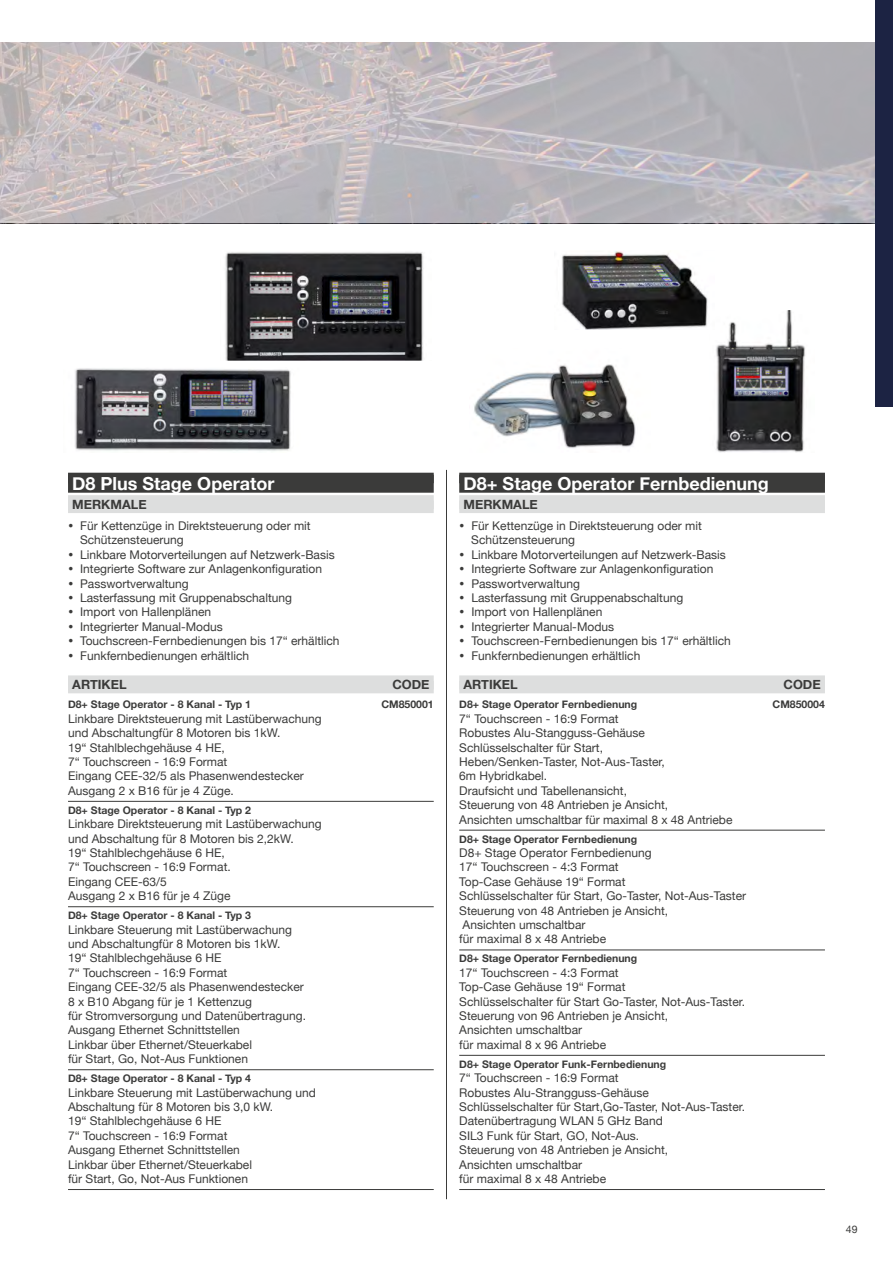
<style>
.page{position:relative;width:893px;height:1263px;background:#fff}
.page>*{position:absolute;margin:0;border:0;box-sizing:border-box;transform-origin:0 0}
.NAME_Artikel_White_Kopie{font:700 18px "Helvetica Neue";color:#fff}
.Paragraph_Grey_Kopie{font:700 12.75px "Helvetica Neue";color:#3b3b3a}
.ARTIKEL_CODES_8Pt_Kopie{font:12px/14.4px "Helvetica Neue";color:#3b3b3a}
.ARTIKEL_CODES_8Pt_Kopie-2{font:700 10.5px "Helvetica Neue";color:#3b3b3a}
.t1{font:10.5px "Helvetica Neue";color:#3b3b3a}
.s1{font-size:12.9px}
</style>
<div class="page">
<img style="left:225px;top:252px;width:199px;height:109px">
<svg style="left:0;top:43px;width:876px;height:180px;background:#bdb8bc"></svg>
<div style="left:68px;top:473px;width:366px;height:10px;background:#3b3b3a"></div>
<div style="left:68px;top:475px;width:366px;height:18px;background:#3b3b3a"></div>
<div style="left:68px;top:495px;width:366px;height:14px;background:#dddede"></div>
<div style="left:68px;top:501px;width:366px;height:12px;background:#dddede"></div>
<div style="left:68px;top:675px;width:366px;height:14px;background:#dddede"></div>
<div style="left:68px;top:681px;width:366px;height:12px;background:#dddede"></div>
<hr style="left:68px;top:801px;width:366px;height:1px;background:#3b3b3a">
<hr style="left:68px;top:906px;width:366px;height:1px;background:#3b3b3a">
<hr style="left:68px;top:1069px;width:366px;height:1px;background:#3b3b3a">
<hr style="left:68px;top:1189px;width:366px;height:1px;background:#3b3b3a">
<div style="left:459px;top:473px;width:366px;height:10px;background:#3b3b3a"></div>
<div style="left:459px;top:475px;width:366px;height:18px;background:#3b3b3a"></div>
<div style="left:459px;top:495px;width:366px;height:14px;background:#dddede"></div>
<div style="left:459px;top:501px;width:366px;height:12px;background:#dddede"></div>
<div style="left:459px;top:675px;width:366px;height:14px;background:#dddede"></div>
<div style="left:459px;top:681px;width:366px;height:12px;background:#dddede"></div>
<hr style="left:459px;top:830px;width:366px;height:1px;background:#3b3b3a">
<hr style="left:459px;top:950px;width:366px;height:1px;background:#3b3b3a">
<hr style="left:459px;top:1055px;width:366px;height:1px;background:#3b3b3a">
<hr style="left:459px;top:1189px;width:366px;height:1px;background:#3b3b3a">
<hr style="left:446px;top:470px;width:1px;height:729px;background:#3b3b3a">
<img style="left:74px;top:368px;width:217px;height:83px">
<img style="left:474px;top:364px;width:162px;height:84px">
<img style="left:716px;top:311px;width:90px;height:141px">
<img style="left:561px;top:251px;width:147px;height:79px">
<div style="left:876px;top:0;width:17px;height:406px;background:#1c2343"></div>
<p class="NAME_Artikel_White_Kopie" style="left:72px;top:469px;width:204px">D8 Plus Stage Operator</p>
<p class="Paragraph_Grey_Kopie" style="left:72px;top:495px;width:76px">MERKMALE</p>
<p class="ARTIKEL_CODES_8Pt_Kopie" style="left:80px;top:519px;width:232px;text-indent:-12px">• Für Kettenzüge in Direktsteuerung oder mit<br>Schützensteuerung</p>
<p class="ARTIKEL_CODES_8Pt_Kopie" style="left:68px;top:548px;width:268px">• Linkbare Motorverteilungen auf Netzwerk-Basis</p>
<p class="ARTIKEL_CODES_8Pt_Kopie" style="left:68px;top:562px;width:256px">• Integrierte Software zur Anlagenkonfiguration</p>
<p class="ARTIKEL_CODES_8Pt_Kopie" style="left:68px;top:577px;width:122px">• Passwortverwaltung</p>
<p class="ARTIKEL_CODES_8Pt_Kopie" style="left:68px;top:591px;width:226px">• Lasterfassung mit Gruppenabschaltung</p>
<p class="ARTIKEL_CODES_8Pt_Kopie" style="left:68px;top:605px;width:145px">• Import von Hallenplänen</p>
<p class="ARTIKEL_CODES_8Pt_Kopie" style="left:68px;top:620px;width:156px">• Integrierter Manual-Modus</p>
<p class="ARTIKEL_CODES_8Pt_Kopie" style="left:68px;top:634px;width:273px">• Touchscreen-Fernbedienungen bis 17“ erhältlich</p>
<p class="ARTIKEL_CODES_8Pt_Kopie" style="left:68px;top:649px;width:183px">• Funkfernbedienungen erhältlich</p>
<p class="Paragraph_Grey_Kopie" style="left:72px;top:675px;width:56px">ARTIKEL</p>
<p class="Paragraph_Grey_Kopie" style="left:392px;top:675px;width:39px">CODE</p>
<p class="ARTIKEL_CODES_8Pt_Kopie-2" style="left:68px;top:696px;width:185px">D8+ Stage Operator - 8 Kanal - Typ 1</p>
<p class="ARTIKEL_CODES_8Pt_Kopie-2" style="left:381px;top:696px;width:54px">CM850001</p>
<p class="ARTIKEL_CODES_8Pt_Kopie" style="left:68px;top:712px;width:255px">Linkbare Direktsteuerung mit Lastüberwachung und Abschaltungfür 8 Motoren bis 1kW.<br>19“ Stahlblechgehäuse 4 HE,<br>7“ Touchscreen - 16:9 Format<br>Eingang CEE-32/5 als Phasenwendestecker Ausgang 2 x B16 für je 4 Züge.</p>
<p class="ARTIKEL_CODES_8Pt_Kopie-2" style="left:68px;top:802px;width:185px">D8+ Stage Operator - 8 Kanal - Typ 2</p>
<p class="ARTIKEL_CODES_8Pt_Kopie" style="left:68px;top:817px;width:255px">Linkbare Direktsteuerung mit Lastüberwachung und Abschaltung für 8 Motoren bis 2,2kW.<br>19“ Stahlblechgehäuse 6 HE,<br>7“ Touchscreen - 16:9 Format.<br>Eingang CEE-63/5<br>Ausgang 2 x B16 für je 4 Züge</p>
<p class="ARTIKEL_CODES_8Pt_Kopie-2" style="left:68px;top:907px;width:185px">D8+ Stage Operator - 8 Kanal - Typ 3</p>
<p class="ARTIKEL_CODES_8Pt_Kopie" style="left:68px;top:923px;width:237px">Linkbare Steuerung mit Lastüberwachung und Abschaltungfür 8 Motoren bis 1kW.<br>19“ Stahlblechgehäuse 6 HE<br>7“ Touchscreen - 16:9 Format<br>Eingang CEE-32/5 als Phasenwendestecker 8 x B10 Abgang für je 1 Kettenzug<br>für Stromversorgung und Datenübertragung.<br>Ausgang Ethernet Schnittstellen<br>Linkbar über Ethernet/Steuerkabel<br>für Start, Go, Not-Aus Funktionen</p>
<p class="ARTIKEL_CODES_8Pt_Kopie-2" style="left:68px;top:1070px;width:185px">D8+ Stage Operator - 8 Kanal - Typ 4</p>
<p class="ARTIKEL_CODES_8Pt_Kopie" style="left:68px;top:1086px;width:249px">Linkbare Steuerung mit Lastüberwachung und Abschaltung für 8 Motoren bis 3,0 kW.<br>19“ Stahlblechgehäuse 6 HE<br>7“ Touchscreen - 16:9 Format<br>Ausgang Ethernet Schnittstellen<br>Linkbar über Ethernet/Steuerkabel<br>für Start, Go, Not-Aus Funktionen</p>
<p class="NAME_Artikel_White_Kopie" style="left:463px;top:469px;width:307px">D8+ Stage Operator Fernbedienung</p>
<p class="Paragraph_Grey_Kopie" style="left:463px;top:495px;width:76px">MERKMALE</p>
<p class="ARTIKEL_CODES_8Pt_Kopie" style="left:471px;top:519px;width:232px;text-indent:-12px">• Für Kettenzüge in Direktsteuerung oder mit<br>Schützensteuerung</p>
<p class="ARTIKEL_CODES_8Pt_Kopie" style="left:459px;top:548px;width:268px">• Linkbare Motorverteilungen auf Netzwerk-Basis</p>
<p class="ARTIKEL_CODES_8Pt_Kopie" style="left:459px;top:562px;width:256px">• Integrierte Software zur Anlagenkonfiguration</p>
<p class="ARTIKEL_CODES_8Pt_Kopie" style="left:459px;top:577px;width:122px">• Passwortverwaltung</p>
<p class="ARTIKEL_CODES_8Pt_Kopie" style="left:459px;top:591px;width:226px">• Lasterfassung mit Gruppenabschaltung</p>
<p class="ARTIKEL_CODES_8Pt_Kopie" style="left:459px;top:605px;width:145px">• Import von Hallenplänen</p>
<p class="ARTIKEL_CODES_8Pt_Kopie" style="left:459px;top:620px;width:156px">• Integrierter Manual-Modus</p>
<p class="ARTIKEL_CODES_8Pt_Kopie" style="left:459px;top:634px;width:273px">• Touchscreen-Fernbedienungen bis 17“ erhältlich</p>
<p class="ARTIKEL_CODES_8Pt_Kopie" style="left:459px;top:649px;width:183px">• Funkfernbedienungen erhältlich</p>
<p class="Paragraph_Grey_Kopie" style="left:463px;top:675px;width:56px">ARTIKEL</p>
<p class="Paragraph_Grey_Kopie" style="left:783px;top:675px;width:39px">COD<span class="s1">E</span></p>
<p class="ARTIKEL_CODES_8Pt_Kopie-2" style="left:459px;top:696px;width:180px">D8+ Stage Operator Fernbedienung</p>
<p class="ARTIKEL_CODES_8Pt_Kopie-2" style="left:773px;top:696px;width:54px">CM850004</p>
<p class="ARTIKEL_CODES_8Pt_Kopie" style="left:459px;top:712px;width:275px">7“ Touchscreen - 16:9 Format<br>Robustes Alu-Stangguss-Gehäuse Schlüsselschalter für Start,<br>Heben/Senken-Taster, Not-Aus-Taster,<br>6m Hybridkabel.<br>Draufsicht und Tabellenansicht,<br>Steuerung von 48 Antrieben je Ansicht,<br>Ansichten umschaltbar für maximal 8 x 48 Antriebe</p>
<p class="ARTIKEL_CODES_8Pt_Kopie-2" style="left:459px;top:830px;width:180px">D8+ Stage Operator Fernbedienung</p>
<p class="ARTIKEL_CODES_8Pt_Kopie" style="left:459px;top:846px;width:288px">D8+ Stage Operator Fernbedienung<br>17“ Touchscreen - 4:3 Format<br>Top-Case Gehäuse 19“ Format<br>Schlüsselschalter für Start, Go-Taster, Not-Aus-Taster Steuerung von 48 Antrieben je Ansicht,<br>Ansichten umschaltbar<br>für maximal 8 x 48 Antriebe</p>
<p class="ARTIKEL_CODES_8Pt_Kopie-2" style="left:459px;top:950px;width:180px">D8+ Stage Operator Fernbedienung</p>
<p class="ARTIKEL_CODES_8Pt_Kopie" style="left:459px;top:966px;width:285px">17“ Touchscreen - 4:3 Format<br>Top-Case Gehäuse 19“ Format<br>Schlüsselschalter für Start Go-Taster, Not-Aus-Taster.<br>Steuerung von 96 Antrieben je Ansicht,<br>Ansichten umschaltbar<br>für maximal 8 x 96 Antriebe</p>
<p class="ARTIKEL_CODES_8Pt_Kopie-2" style="left:459px;top:1056px;width:208px">D8+ Stage Operator Funk-Fernbedienung</p>
<p class="ARTIKEL_CODES_8Pt_Kopie" style="left:459px;top:1071px;width:285px">7“ Touchscreen - 16:9 Format<br>Robustes Alu-Strangguss-Gehäuse Schlüsselschalter für Start,Go-Taster, Not-Aus-Taster.<br>Datenübertragung WLAN 5 GHz Band<br>SIL3 Funk für Start, GO, Not-Aus.<br>Steuerung von 48 Antrieben je Ansicht,<br>Ansichten umschaltbar<br>für maximal 8 x 48 Antriebe</p>
<p class="t1" style="left:846px;top:1221px;width:13px">49</p>
</div>
